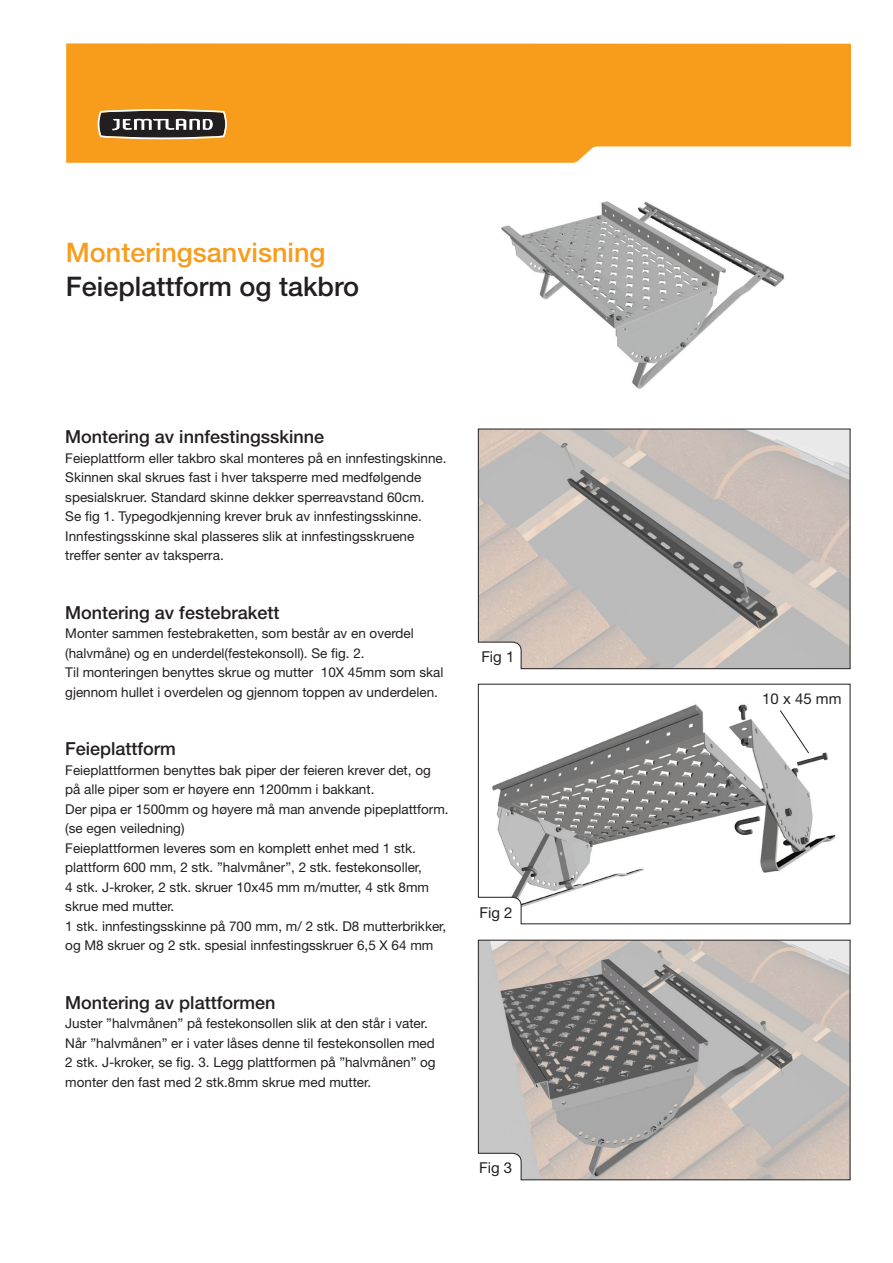
<style>
.page{position:relative;width:893px;height:1263px;background:#fff}
.page>*{position:absolute;margin:0;border:0;box-sizing:border-box;transform-origin:0 0}
.t1{font:500 27px "Helvetica Neue";color:#231f20}
.t2{font:500 27px "Helvetica Neue";color:#f89c1c}
.t3{font:500 18px "Helvetica Neue";color:#231f20}
.t4{font:15px "Helvetica Neue";color:#231f20}
.t5{font:13.5px/19.5px "Helvetica Neue";color:#231f20}
</style>
<div class="page">
<svg style="left:478px;top:939px;width:373px;height:241px;background:#aea9a5"></svg>
<svg style="left:478px;top:683px;width:373px;height:241px"></svg>
<svg style="left:478px;top:428px;width:373px;height:241px;background:#bfb8b4"></svg>
<div style="left:66px;top:43px;width:784px;height:120px;background:#f89c1c"></div>
<svg style="left:98px;top:109px;width:129px;height:30px;background:#696059"></svg>
<img style="left:501px;top:201px;width:283px;height:188px">
<svg style="left:779px;top:709px;width:31px;height:45px"></svg>
<p class="t2" style="left:66px;top:236px;width:261px">Monteringsanvisning</p>
<p class="t1" style="left:66px;top:270px;width:295px">Feieplattform og takbro</p>
<p class="t3" style="left:65px;top:426px;width:260px">Montering av innfestingsskinne</p>
<p class="t5" style="left:65px;top:448px;width:383px">Feieplattform eller takbro skal monteres på en innfestingskinne.<br>Skinnen skal skrues fast i hver taksperre med medfølgende spesialskruer. Standard skinne dekker sperreavstand 60cm.<br>Se fig 1. Typegodkjenning krever bruk av innfestingsskinne.<br>Innfestingsskinne skal plasseres slik at innfestingsskruene treffer senter av taksperra.</p>
<p class="t3" style="left:65px;top:601px;width:216px">Montering av festebrakett</p>
<p class="t5" style="left:65px;top:623px;width:350px">Monter sammen festebraketten, som består av en overdel (halvmåne) og en underdel(festekonsoll). Se fig. 2.</p>
<p class="t5" style="left:65px;top:662px;width:380px">Til monteringen benyttes skrue og mutter 10X 45mm som skal gjennom hullet i overdelen og gjennom toppen av underdelen.</p>
<p class="t3" style="left:65px;top:738px;width:112px">Feieplattform</p>
<p class="t5" style="left:65px;top:760px;width:367px">Feieplattformen benyttes bak piper der feieren krever det, og på alle piper som er høyere enn 1200mm i bakkant.</p>
<p class="t5" style="left:65px;top:799px;width:385px">Der pipa er 1500mm og høyere må man anvende pipeplattform. (se egen veiledning)</p>
<p class="t5" style="left:65px;top:838px;width:365px">Feieplattformen leveres som en komplett enhet med 1 stk. plattform 600 mm, 2 stk. ”halvmåner”, 2 stk. festekonsoller, 4 stk. J-kroker, 2 stk. skruer 10x45 mm m/mutter, 4 stk 8mm skrue med mutter.</p>
<p class="t5" style="left:65px;top:916px;width:382px">1 stk. innfestingsskinne på 700 mm, m/ 2 stk. D8 mutterbrikker, og M8 skruer og 2 stk. spesial innfestingsskruer 6,5 X 64 mm</p>
<p class="t3" style="left:65px;top:991px;width:212px">Montering av plattformen</p>
<p class="t5" style="left:65px;top:1013px;width:372px">Juster ”halvmånen” på festekonsollen slik at den står i vater.<br>Når ”halvmånen” er i vater låses denne til festekonsollen med 2 stk. J-kroker, se fig. 3. Legg plattformen på ”halvmånen” og monter den fast med 2 stk.8mm skrue med mutter.</p>
<p class="t4" style="left:481px;top:647px;width:35px">Fig 1</p>
<p class="t4" style="left:479px;top:904px;width:35px">Fig 2</p>
<p class="t4" style="left:479px;top:1159px;width:35px">Fig 3</p>
<p class="t4" style="left:762px;top:689px;width:81px">10 x 45 mm</p>
</div>
